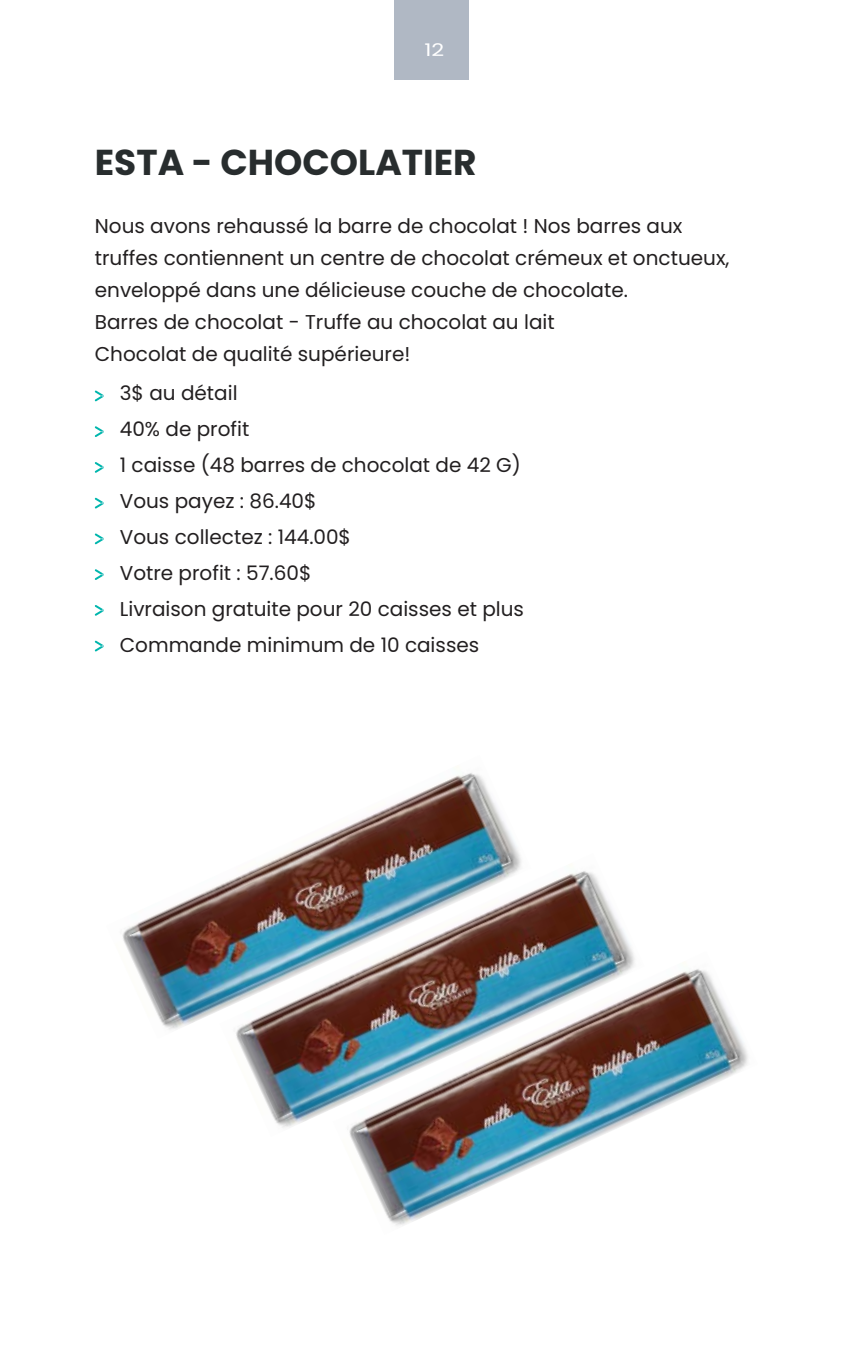
<style>
.page{position:relative;width:864px;height:1366px;background:#fff}
.page>*{position:absolute;margin:0;border:0;box-sizing:border-box;transform-origin:0 0}
.t1{font:700 36px "Poppins";color:#282d2e}
.t2{font:20px/36px "Poppins";color:#221f20}
.t3{font:17.4px "Poppins";color:#fff;scale:1.27 1}
</style>
<div class="page">
<div style="left:395px;top:0;width:74px;height:79px;background:#b0b8c4"></div>
<svg style="left:95px;top:391px;width:9px;height:10px"></svg>
<svg style="left:95px;top:426px;width:9px;height:11px"></svg>
<svg style="left:95px;top:462px;width:9px;height:11px"></svg>
<svg style="left:95px;top:498px;width:9px;height:11px"></svg>
<svg style="left:95px;top:534px;width:9px;height:10px"></svg>
<svg style="left:95px;top:569px;width:9px;height:11px"></svg>
<svg style="left:95px;top:605px;width:9px;height:11px"></svg>
<svg style="left:95px;top:641px;width:9px;height:10px"></svg>
<img style="left:350px;top:969px;width:398px;height:257px">
<img style="left:237px;top:871px;width:408px;height:266px">
<img style="left:122px;top:773px;width:409px;height:266px">
<p class="t3" style="left:424px;top:40px;width:17px">12</p>
<h1 class="t1" style="left:95px;top:142px;width:383px">ESTA - CHOCOLATIER</h1>
<p class="t2" style="left:95px;top:211px;width:636px;line-height:32px">Nous avons rehaussé la barre de chocolat ! Nos barres aux truffes contiennent un centre de chocolat crémeux et onctueux, enveloppé dans une délicieuse couche de chocolate.<br>Barres de chocolat - Truffe au chocolat au lait<br>Chocolat de qualité supérieure!</p>
<p class="t2" style="left:120px;top:375px;width:406px">3$ au détail<br>40% de profit<br>1 caisse (48 barres de chocolat de 42 G)<br>Vous payez : 86.40$<br>Vous collectez : 144.00$<br>Votre profit : 57.60$<br>Livraison gratuite pour 20 caisses et plus<br>Commande minimum de 10 caisses</p>
</div>
